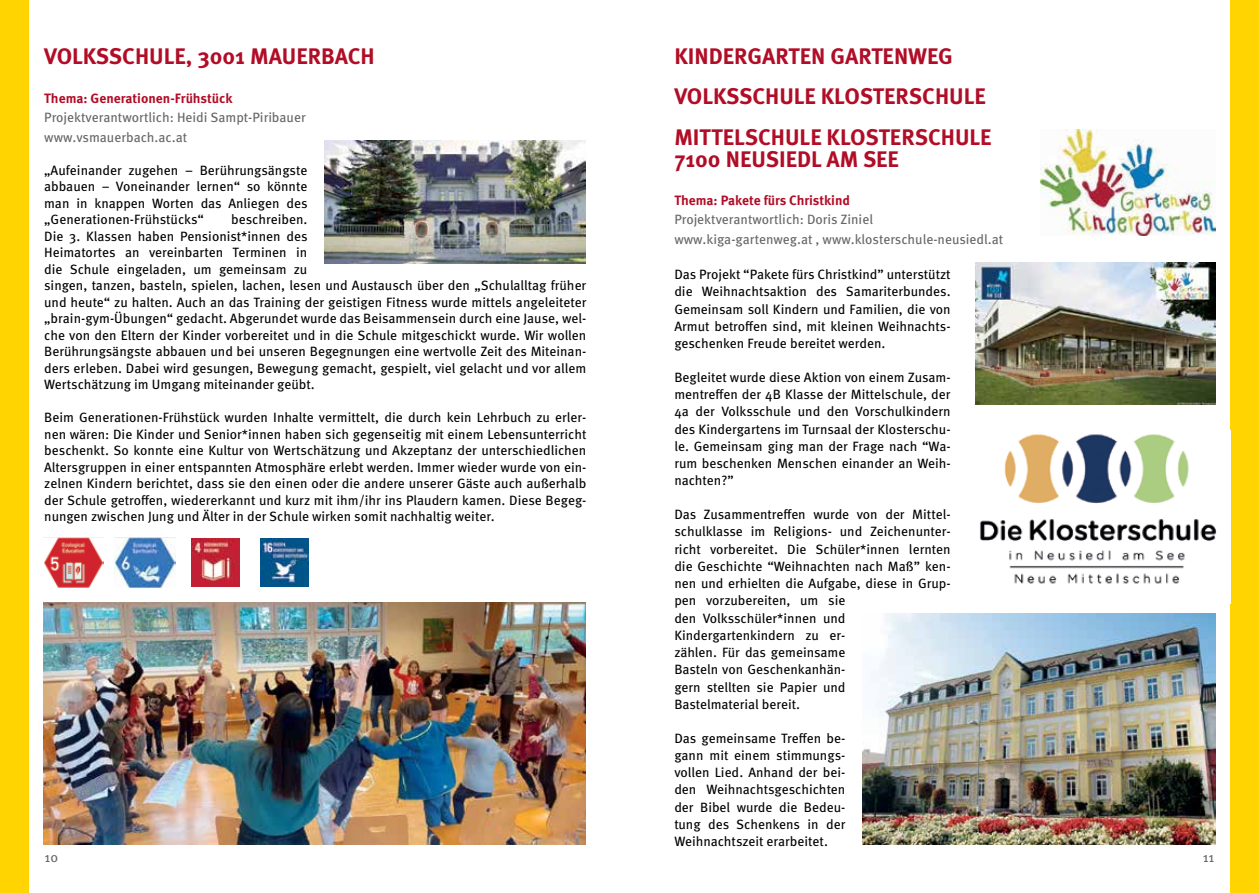
<style>
.page{position:relative;width:1259px;height:893px;background:#fff}
.page>*{position:absolute;margin:0;border:0;box-sizing:border-box;transform-origin:0 0}
.t1{font:700 22.5px/40.5px "Meta Pro";color:#b10d27}
.t2{font:13.5px/17.2px "Meta Pro";color:#000;text-align:justify}
.t3{font:13.5px/19.5px "Meta Pro";color:#676463}
.t4{font:700 13.5px "Meta Pro";color:#b10d27}
</style>
<div class="page">
<div style="left:1229px;top:0;width:30px;height:893px;background:#ffd400"></div>
<div style="left:0;top:0;width:29px;height:893px;background:#ffd400"></div>
<img style="left:324px;top:140px;width:261px;height:124px">
<img style="left:44px;top:603px;width:541px;height:242px">
<img style="left:1040px;top:130px;width:175px;height:106px">
<img style="left:976px;top:263px;width:239px;height:141px">
<img style="left:862px;top:613px;width:353px;height:232px">
<img style="left:980px;top:431px;width:250px;height:173px">
<img style="left:44px;top:538px;width:60px;height:50px">
<img style="left:115px;top:538px;width:60px;height:50px">
<img style="left:191px;top:538px;width:49px;height:49px">
<img style="left:260px;top:538px;width:49px;height:49px">
<h1 class="t1" style="left:44px;top:34px;width:332px">VOLKSSCHULE, 3001 MAUERBACH</h1>
<p class="t4" style="left:44px;top:87px;width:190px">Thema: Generationen-Frühstück</p>
<p class="t3" style="left:44px;top:107px;width:263px">Projektverantwortlich: Heidi Sampt-Piribauer www.vsmauerbach.ac.at</p>
<p class="t2" style="left:44px;top:161px;width:265px;line-height:16.5px">„Aufeinander zugehen – Berührungsängste abbauen – Voneinander lernen“ so könnte man in knappen Worten das Anliegen des „Generationen-Frühstücks“</p>
<p class="t2" style="left:44px;top:210px;width:544px;line-height:16.5px;text-align:left;text-indent:187px">beschreiben.<br>Die 3. Klassen haben Pensionist*innen des<br>Heimatortes an vereinbarten Terminen in<br>die Schule eingeladen, um gemeinsam zu<br>singen, tanzen, basteln, spielen, lachen, lesen und Austausch über den „Schulalltag früher und heute“ zu halten. Auch an das Training der geistigen Fitness wurde mittels angeleiteter „brain-gym-Übungen“ gedacht. Abgerundet wurde das Beisammensein durch eine Jause, wel&shy;che von den Eltern der Kinder vorbereitet und in die Schule mitgeschickt wurde. Wir wollen Berührungsängste abbauen und bei unseren Begegnungen eine wertvolle Zeit des Miteinan&shy;ders erleben. Dabei wird gesungen, Bewegung gemacht, gespielt, viel gelacht und vor allem Wertschätzung im Umgang miteinander geübt.</p>
<p class="t2" style="left:44px;top:408px;width:544px;line-height:16.5px">Beim Generationen-Frühstück wurden Inhalte vermittelt, die durch kein Lehrbuch zu erler&shy;nen wären: Die Kinder und Senior*innen haben sich gegenseitig mit einem Lebensunterricht beschenkt. So konnte eine Kultur von Wertschätzung und Akzeptanz der unterschiedlichen Altersgruppen in einer entspannten Atmosphäre erlebt werden. Immer wieder wurde von ein&shy;zelnen Kindern berichtet, dass sie den einen oder die andere unserer Gäste auch außerhalb der Schule getroffen, wiedererkannt und kurz mit ihm/ihr ins Plaudern kamen. Diese Begeg&shy;nungen zwischen Jung und Älter in der Schule wirken somit nachhaltig weiter.</p>
<h1 class="t1" style="left:674px;top:34px;width:319px">KINDERGARTEN GARTENWEG<br>VOLKSSCHULE KLOSTERSCHULE<br>MITTELSCHULE KLOSTERSCHULE</h1>
<h1 class="t1" style="left:674px;top:138px;width:226px">7100 NEUSIEDL AM SEE</h1>
<p class="t4" style="left:674px;top:189px;width:177px">Thema: Pakete fürs Christkind</p>
<p class="t3" style="left:674px;top:209px;width:330px">Projektverantwortlich: Doris Ziniel www.kiga-gartenweg.at , www.klosterschule-neusiedl.at</p>
<p class="t2" style="left:674px;top:265px;width:278px">Das Projekt “Pakete fürs Christkind” unterstützt die Weihnachtsaktion des Samariterbundes.<br>Gemeinsam soll Kindern und Familien, die von Armut betroffen sind, mit kleinen Weihnachts&shy;geschenken Freude bereitet werden.</p>
<p class="t2" style="left:674px;top:368px;width:278px">Begleitet wurde diese Aktion von einem Zusam&shy;mentreffen der 4B Klasse der Mittelschule, der 4a der Volksschule und den Vorschulkindern des Kindergartens im Turnsaal der Klosterschu&shy;le. Gemeinsam ging man der Frage nach “Wa&shy;rum beschenken Menschen einander an Weih&shy;nachten?”</p>
<p class="t2" style="left:674px;top:505px;width:278px;text-align:left">Das Zusammentreffen wurde von der Mittel&shy;schulklasse im Religions- und Zeichenunter&shy;richt vorbereitet. Die Schüler*innen lernten die Geschichte “Weihnachten nach Maß” ken&shy;nen und erhielten die Aufgabe, diese in Grup&shy;pen vorzubereiten, um sie<br>den Volksschüler*innen und Kindergartenkindern zu er-<br>zählen. Für das gemeinsame<br>Basteln von Geschenkanhän-<br>gern stellten sie Papier und<br>Bastelmaterial bereit.</p>
<p class="t2" style="left:674px;top:728px;width:173px">Das gemeinsame Treffen be&shy;gann mit einem stimmungs&shy;vollen Lied. Anhand der bei&shy;den Weihnachtsgeschichten der Bibel wurde die Bedeu&shy;tung des Schenkens in der Weihnachtszeit erarbeitet.</p>
<p class="t3" style="left:45px;top:846px;width:15px">10</p>
<p class="t3" style="left:1202px;top:846px;width:13px">11</p>
</div>
